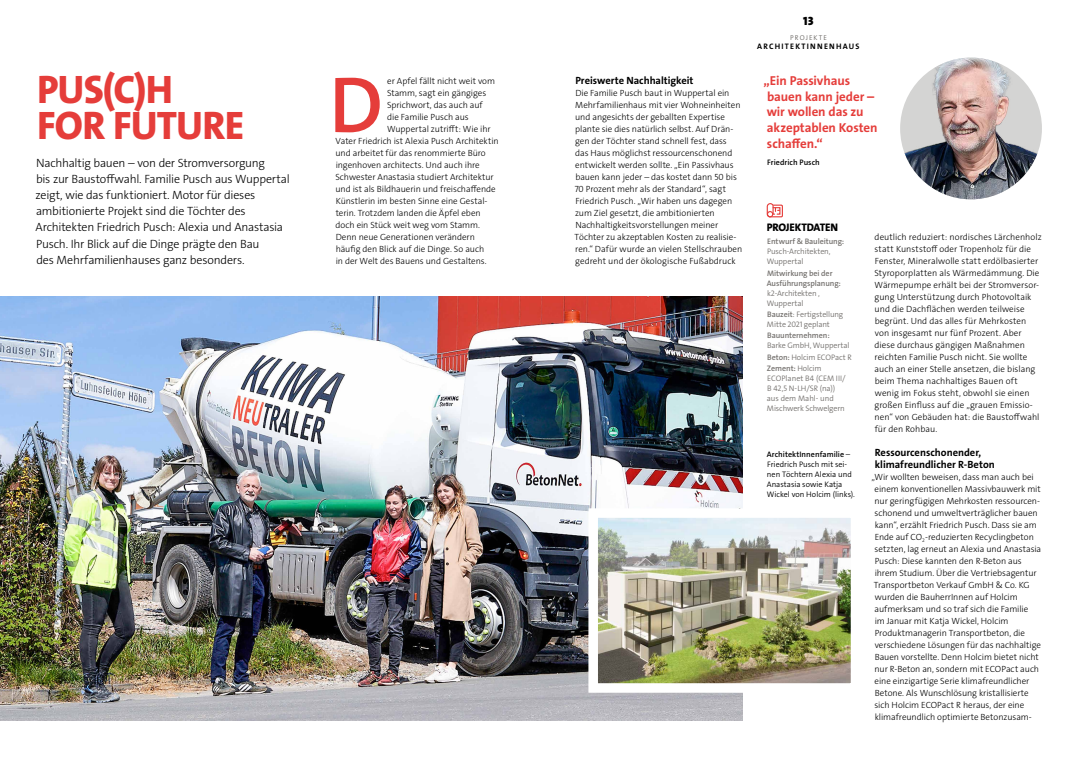
<style>
.page{position:relative;width:1078px;height:760px;background:#fff}
.page>*{position:absolute;margin:0;border:0;box-sizing:border-box;transform-origin:0 0}
.t1{font:80.1px "The Sans LP6 Se Bld";color:#e53d3a}
.t2{font:40px/36px "The Sans LP8 Ex Bld";letter-spacing:-.02em;color:#e53d3a}
.t3{font:13px/15.6px "The Sans LP7 Bld";letter-spacing:-.01em;color:#e53d3a}
.t4{font:12px/16.2px "The Sans LP3 Lig";letter-spacing:-.02em;color:#000}
.t5{font:900 12px "The Sans LP9";color:#000}
.t6{font:11px "The Sans LP8 Ex Bld";letter-spacing:-.02em;color:#000}
.t7{font:10.5px/12px "The Sans LP7 Bld";color:#000}
.t8{font:9px/12px "The Sans LP3 Lig";letter-spacing:-.005em;color:#000}
.t9{font:8px/10px "The Sans LP4 Se Lig";letter-spacing:-.015em;color:#75726f}
.t10{font:8px/10px "The Sans LP4 Se Lig";color:#000}
.t11{font:8px/10px "The Sans LP6 Se Bld";letter-spacing:-.01em;color:#75726f}
.t12{font:8px "The Sans LP6 Se Bld";letter-spacing:.005em;color:#000}
.t13{font:8px "The Sans LP7 Bld";letter-spacing:.155em;color:#000}
.t14{font:7px "The Sans LP3 Lig";letter-spacing:.15em;color:#55524e}
.s1{font-family:"The Sans LP6 Se Bld"}
.s2{font-family:"The Sans LP4 Se Lig"}
</style>
<div class="page">
<img style="left:0;top:296px;width:742px;height:424px">
<img style="left:599px;top:519px;width:250px;height:162px">
<div style="left:588px;top:508px;width:272px;height:184px;border:10px solid #fff"></div>
<img style="left:899px;top:58px;width:142px;height:141px;border-radius:71px">
<svg style="left:766px;top:203px;width:16px;height:14px"></svg>
<div style="left:766px;top:211px;width:7px;height:6px;border:1px solid #e53d3a;border-radius:50%"></div>
<h2 class="t2" style="left:37px;top:72px;width:209px">PUS(C)H<br>FOR FUTURE</h2>
<p class="t4" style="left:36px;top:154px;width:255px">Nachhaltig bauen – von der Stromversorgung<br>bis zur Baustoffwahl. Familie Pusch aus Wuppertal zeigt, wie das funktioniert. Motor für dieses ambitionierte Projekt sind die Töchter des Architekten Friedrich Pusch: Alexia und Anastasia Pusch. Ihr Blick auf die Dinge prägte den Bau<br>des Mehrfamilienhauses ganz besonders.</p>
<h1 class="t1" style="left:329px;top:54px;width:55px">D</h1>
<p class="t8" style="left:387px;top:75px;width:109px">er Apfel fällt nicht weit vom</p>
<p class="t8" style="left:387px;top:87px;width:101px">Stamm, sagt ein gängiges</p>
<p class="t8" style="left:387px;top:99px;width:97px">Sprichwort, das auch auf</p>
<p class="t8" style="left:387px;top:111px;width:83px">die Familie Pusch aus</p>
<p class="t8" style="left:387px;top:123px;width:105px">Wuppertal zutrifft: Wie ihr</p>
<p class="t8" style="left:335px;top:135px;width:165px">Vater Friedrich ist Alexia Pusch Architektin</p>
<p class="t8" style="left:335px;top:147px;width:152px">und arbeitet für das renommierte Büro</p>
<p class="t8" style="left:335px;top:159px;width:146px">ingenhoven architects. Und auch ihre</p>
<p class="t8" style="left:335px;top:171px;width:160px">Schwester Anastasia studiert Architektur</p>
<p class="t8" style="left:335px;top:183px;width:162px">und ist als Bildhauerin und freischaffende</p>
<p class="t8" style="left:335px;top:195px;width:153px">Künstlerin im besten Sinne eine Gestal-</p>
<p class="t8" style="left:335px;top:207px;width:146px">terin. Trotzdem landen die Äpfel eben</p>
<p class="t8" style="left:335px;top:219px;width:146px">doch ein Stück weit weg vom Stamm.</p>
<p class="t8" style="left:335px;top:231px;width:141px">Denn neue Generationen verändern</p>
<p class="t8" style="left:335px;top:243px;width:150px">häufig den Blick auf die Dinge. So auch</p>
<p class="t8" style="left:335px;top:255px;width:152px">in der Welt des Bauens und Gestaltens.</p>
<p class="t7" style="left:575px;top:75px;width:119px">Preiswerte Nachhaltigkeit</p>
<p class="t8" style="left:574px;top:87px;width:169px">Die Familie Pusch baut in Wuppertal ein Mehrfamilienhaus mit vier Wohneinheiten und angesichts der geballten Expertise plante sie dies natürlich selbst. Auf Drän&shy;gen der Töchter stand schnell fest, dass<br>das Haus möglichst ressourcenschonend entwickelt werden sollte. „Ein Passivhaus bauen kann jeder – das kostet dann 50 bis 70 Prozent mehr als der Standard“, sagt Friedrich Pusch. „Wir haben uns dagegen zum Ziel gesetzt, die ambitionierten Nachhaltigkeitsvorstellungen meiner Töchter zu akzeptablen Kosten zu realisie&shy;ren.“ Dafür wurde an vielen Stellschrauben gedreht und der ökologische Fußabdruck</p>
<h3 class="t5" style="left:803px;top:14px;width:12px">13</h3>
<p class="t14" style="left:790px;top:33px;width:38px">PROJEKTE</p>
<p class="t13" style="left:757px;top:41px;width:104px">ARCHITEKTINNENHAUS</p>
<h3 class="t3" style="left:763px;top:73px;width:115px">„Ein Passivhaus bauen kann jeder – wir wollen das zu akzeptablen Kosten schaffen.“</h3>
<p class="t12" style="left:767px;top:157px;width:54px">Friedrich Pusch</p>
<p class="t6" style="left:766px;top:220px;width:73px">PROJEKTDATEN</p>
<p class="t11" style="left:767px;top:236px;width:78px">Entwurf &amp; Bauleitung:</p>
<p class="t9" style="left:766px;top:246px;width:65px">Pusch-Architekten,<br>Wuppertal</p>
<p class="t11" style="left:766px;top:268px;width:75px">Mitwirkung bei der<br>Ausführungsplanung:</p>
<p class="t9" style="left:766px;top:288px;width:55px">k2-Architekten ,<br>Wuppertal</p>
<p class="t9" style="left:766px;top:309px;width:78px"><span class="s1">Bauzeit</span>: Fertigstellung<br>Mitte 2021 geplant</p>
<p class="t11" style="left:767px;top:331px;width:64px">Bauunternehmen:</p>
<p class="t9" style="left:767px;top:340px;width:86px;line-height:11.4px">Barke GmbH, Wuppertal<br><span class="s1">Beton:</span> Holcim ECOPact R</p>
<p class="t11" style="left:766px;top:364px;width:56px">Zement: <span class="s2">Holcim</span></p>
<p class="t9" style="left:766px;top:374px;width:80px">ECOPlanet B4 (CEM III/<br>B 42,5 N-LH/SR (na)) aus dem Mahl- und<br>Mischwerk Schwelgern</p>
<p class="t12" style="left:766px;top:449px;width:85px">ArchitektInnenfamilie <span class="s2">–</span></p>
<p class="t10" style="left:766px;top:459px;width:90px">Friedrich Pusch mit sei&shy;nen Töchtern Alexia und<br>Anastasia sowie Katja<br>Wickel von Holcim (links).</p>
<p class="t8" style="left:874px;top:231px;width:169px">deutlich reduziert: nordisches Lärchenholz statt Kunststoff oder Tropenholz für die Fenster, Mineralwolle statt erdölbasierter Styroporplatten als Wärmedämmung. Die Wärmepumpe erhält bei der Stromversor&shy;gung Unterstützung durch Photovoltaik und die Dachflächen werden teilweise begrünt. Und das alles für Mehrkosten von insgesamt nur fünf Prozent. Aber diese durchaus gängigen Maßnahmen reichten Familie Pusch nicht. Sie wollte auch an einer Stelle ansetzen, die bislang beim Thema nachhaltiges Bauen oft wenig im Fokus steht, obwohl sie einen großen Einfluss auf die „grauen Emissio&shy;nen“ von Gebäuden hat: die Baustoffwahl für den Rohbau.</p>
<p class="t7" style="left:874px;top:447px;width:121px">Ressourcenschonender, klimafreundlicher R-Beton</p>
<p class="t8" style="left:871px;top:471px;width:171px">„Wir wollten beweisen, dass man auch bei einem konventionellen Massivbauwerk mit nur geringfügigen Mehrkosten ressourcen&shy;schonend und umweltverträglicher bauen kann“, erzählt Friedrich Pusch. Dass sie am Ende auf CO<sub>2</sub>-reduzierten Recyclingbeton setzten, lag erneut an Alexia und Anastasia Pusch: Diese kannten den R-Beton aus ihrem Studium. Über die Vertriebsagentur Transportbeton Verkauf GmbH &amp; Co. KG wurden die BauherrInnen auf Holcim aufmerksam und so traf sich die Familie<br>im Januar mit Katja Wickel, Holcim Produktmanagerin Transportbeton, die verschiedene Lösungen für das nachhaltige Bauen vorstellte. Denn Holcim bietet nicht nur R-Beton an, sondern mit ECOPact auch eine einzigartige Serie klimafreundlicher Betone. Als Wunschlösung kristallisierte sich Holcim ECOPact R heraus, der eine klimafreundlich optimierte Betonzusam-</p>
</div>
